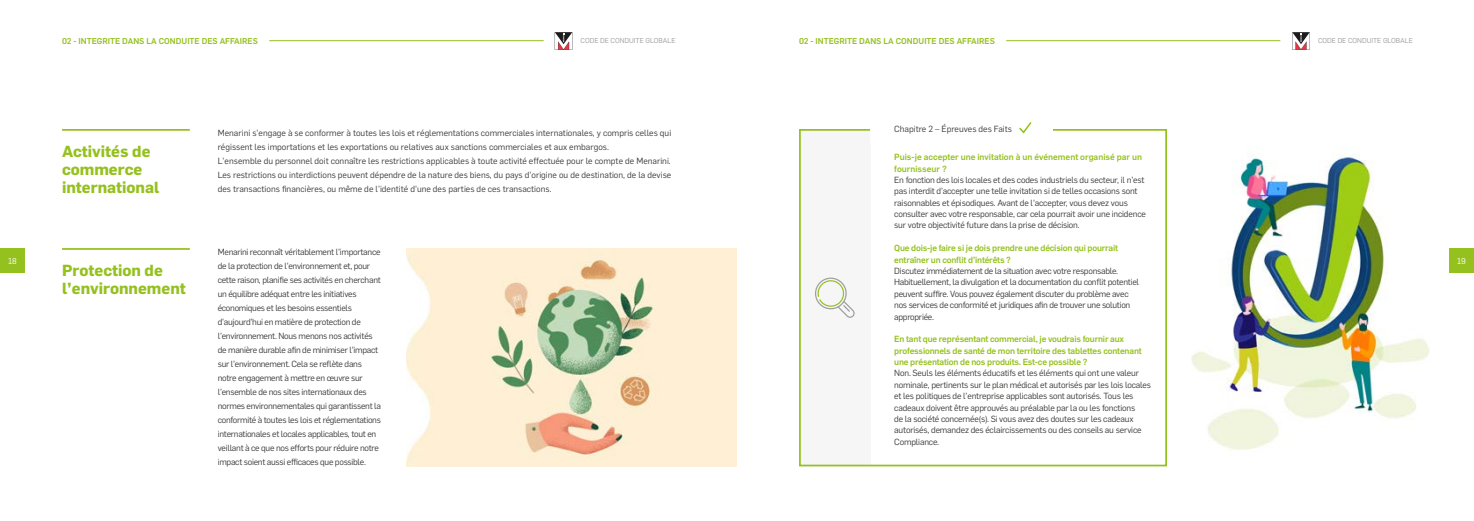
<style>
.page{position:relative;width:1474px;height:521px;background:#fff}
.page>*{position:absolute;margin:0;border:0;box-sizing:border-box;transform-origin:0 0}
.t1{font:700 15.75px/18.4px "Flama";color:#95c11f}
.t2{font:8.75px/14px "Flama";letter-spacing:-.02em;color:#3c3c3b}
.t3{font:8.75px/14px "Flama";color:#3c3c3b}
.t4{font:500 8.75px/11.4px "Flama";letter-spacing:-.02em;color:#95c11f}
.t5{font:500 8.75px/11.4px "Flama";color:#95c11f}
.t6{font:500 8.31px "Flama";color:#95c11f}
.t7{font:8.31px "Flama";color:#fff}
.t8{font:7px "Flama";color:#9d9d9c}
</style>
<div class="page">
<hr style="left:269px;top:40px;width:274px;height:1px;background:#95c11f">
<hr style="left:1006px;top:40px;width:274px;height:1px;background:#95c11f">
<div style="left:0;top:248px;width:25px;height:25px;background:#95c11f"></div>
<div style="left:1449px;top:248px;width:24px;height:25px;background:#95c11f"></div>
<svg style="left:1292px;top:32px;width:17px;height:18px"></svg>
<svg style="left:554px;top:32px;width:18px;height:18px"></svg>
<hr style="left:62px;top:129px;width:128px;height:2px;background:#95c11f">
<img style="left:406px;top:248px;width:331px;height:218px">
<hr style="left:62px;top:248px;width:128px;height:2px;background:#95c11f">
<div style="left:799px;top:131px;width:71px;height:335px;background:#f6f6f6"></div>
<div style="left:799px;top:129px;width:367px;height:337px;border:2px solid #95c11f"></div>
<div style="left:870px;top:118px;width:182px;height:25px;background:#fff"></div>
<svg style="left:1019px;top:122px;width:12px;height:11px"></svg>
<svg style="left:815px;top:278px;width:39px;height:40px"></svg>
<img style="left:1191px;top:153px;width:238px;height:297px">
<p class="t6" style="left:62px;top:35px;width:197px">02 - INTEGRITE DANS LA CONDUITE DES AFFAIRES</p>
<p class="t6" style="left:799px;top:35px;width:197px">02 - INTEGRITE DANS LA CONDUITE DES AFFAIRES</p>
<p class="t8" style="left:580px;top:36px;width:96px">CODE DE CONDUITE GLOBALE</p>
<p class="t8" style="left:1318px;top:36px;width:96px">CODE DE CONDUITE GLOBALE</p>
<p class="t3" style="left:894px;top:122px;width:119px">Chapitre 2 – Épreuves des Faits</p>
<p class="t3" style="left:218px;top:125px;width:455px">Menarini s’engage à se conformer à toutes les lois et réglementations commerciales internationales, y compris celles qui régissent les importations et les exportations ou relatives aux sanctions commerciales et aux embargos.<br>L’ensemble du personnel doit connaître les restrictions applicables à toute activité effectuée pour le compte de Menarini.<br>Les restrictions ou interdictions peuvent dépendre de la nature des biens, du pays d’origine ou de destination, de la devise des transactions financières, ou même de l’identité d’une des parties de ces transactions.</p>
<h1 class="t1" style="left:62px;top:141px;width:99px">Activités de commerce international</h1>
<p class="t5" style="left:894px;top:151px;width:249px">Puis-je accepter une invitation à un événement organisé par un fournisseur ?</p>
<p class="t2" style="left:894px;top:174px;width:253px;line-height:11.4px">En fonction des lois locales et des codes industriels du secteur, il n’est pas interdit d’accepter une telle invitation si de telles occasions sont raisonnables et épisodiques. Avant de l’accepter, vous devez vous consulter avec votre responsable, car cela pourrait avoir une incidence sur votre objectivité future dans la prise de décision.</p>
<p class="t4" style="left:894px;top:242px;width:225px">Que dois-je faire si je dois prendre une décision qui pourrait entraîner un conflit d’intérêts ?</p>
<p class="t2" style="left:894px;top:265px;width:246px;line-height:11.4px">Discutez immédiatement de la situation avec votre responsable.<br>Habituellement, la divulgation et la documentation du conflit potentiel peuvent suffire. Vous pouvez également discuter du problème avec nos services de conformité et juridiques afin de trouver une solution appropriée.</p>
<p class="t4" style="left:894px;top:333px;width:249px">En tant que représentant commercial, je voudrais fournir aux professionnels de santé de mon territoire des tablettes contenant une présentation de nos produits. Est-ce possible ?</p>
<p class="t2" style="left:894px;top:367px;width:258px;line-height:11.4px">Non. Seuls les éléments éducatifs et les éléments qui ont une valeur nominale, pertinents sur le plan médical et autorisés par les lois locales et les politiques de l’entreprise applicables sont autorisés. Tous les cadeaux doivent être approuvés au préalable par la ou les fonctions<br>de la société concernée(s). Si vous avez des doutes sur les cadeaux autorisés, demandez des éclaircissements ou des conseils au service Compliance.</p>
<p class="t2" style="left:218px;top:244px;width:165px">Menarini reconnaît véritablement l’importance de la protection de l’environnement et, pour cette raison, planifie ses activités en cherchant un équilibre adéquat entre les initiatives économiques et les besoins essentiels d’aujourd’hui en matière de protection de l’environnement. Nous menons nos activités de manière durable afin de minimiser l’impact sur l’environnement. Cela se reflète dans notre engagement à mettre en œuvre sur l’ensemble de nos sites internationaux des normes environnementales qui garantissent la conformité à toutes les lois et réglementations internationales et locales applicables, tout en veillant à ce que nos efforts pour réduire notre impact soient aussi efficaces que possible.</p>
<p class="t7" style="left:8px;top:255px;width:10px">18</p>
<p class="t7" style="left:1457px;top:255px;width:10px">19</p>
<h1 class="t1" style="left:62px;top:260px;width:125px">Protection de l’environnement</h1>
</div>
